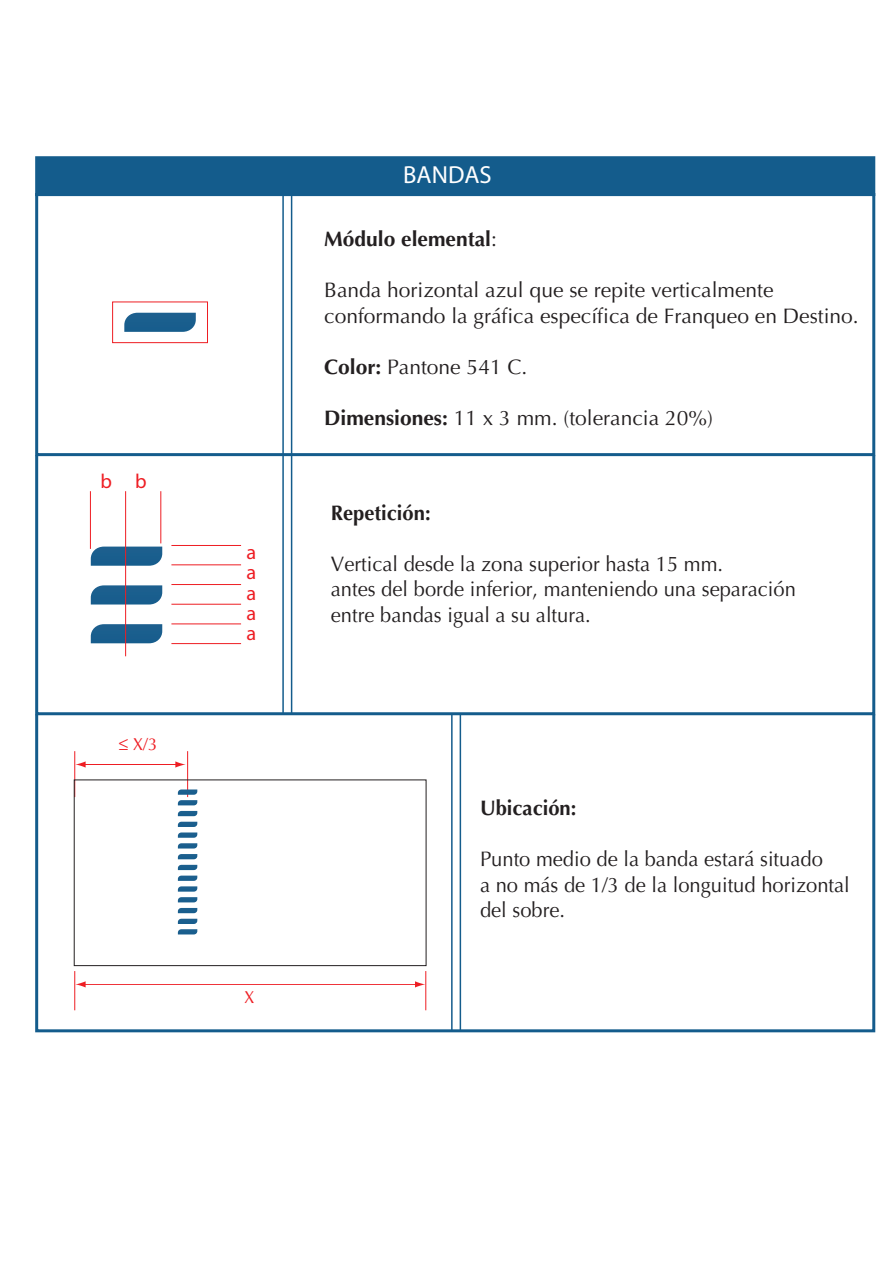
<style>
.page{position:relative;width:893px;height:1263px;background:#fff}
.page>*{position:absolute;margin:0;border:0;box-sizing:border-box;transform-origin:0 0}
.t1{font:24.75px "Myriad";color:#fff}
.t2{font:21px/25.5px "Optima";color:#231f20;scale:.96 1}
.t3{font:21px/25.5px "Optima";color:#231f20}
.t4{font:700 21px "Optima";color:#231f20;scale:.96 1}
.t5{font:700 21px "Optima";color:#231f20}
.t6{font:20.25px/20.2px "Myriad";color:#ee1d23;text-align:justify}
.t7{font:17.25px "Optima";color:#ee1d23}
.s1{font-weight:400}
.s2{font-weight:700}
</style>
<div class="page">
<div style="left:35px;top:156px;width:840px;height:40px;background:#145c8c;border:3px solid #145c8c"></div>
<svg style="left:124px;top:313px;width:72px;height:19px"></svg>
<div style="left:112px;top:302px;width:96px;height:41px;border:1px solid #ee1d23"></div>
<svg style="left:91px;top:547px;width:71px;height:19px"></svg>
<svg style="left:91px;top:585px;width:71px;height:19px"></svg>
<svg style="left:91px;top:624px;width:71px;height:19px"></svg>
<hr style="left:171px;top:565px;width:70px;height:1px;background:#ee1d23">
<hr style="left:171px;top:584px;width:70px;height:1px;background:#ee1d23">
<hr style="left:171px;top:604px;width:70px;height:1px;background:#ee1d23">
<hr style="left:171px;top:624px;width:70px;height:1px;background:#ee1d23">
<hr style="left:171px;top:643px;width:70px;height:1px;background:#ee1d23">
<hr style="left:171px;top:545px;width:70px;height:1px;background:#ee1d23">
<hr style="left:90px;top:491px;width:1px;height:58px;background:#ee1d23">
<hr style="left:125px;top:491px;width:1px;height:165px;background:#ee1d23">
<hr style="left:161px;top:491px;width:1px;height:52px;background:#ee1d23">
<hr style="left:187px;top:751px;width:1px;height:46px;background:#ee1d23">
<hr style="left:75px;top:751px;width:1px;height:46px;background:#ee1d23">
<svg style="left:178px;top:789px;width:19px;height:16px"></svg>
<svg style="left:178px;top:811px;width:19px;height:5px"></svg>
<svg style="left:178px;top:822px;width:19px;height:26px"></svg>
<svg style="left:178px;top:854px;width:19px;height:5px"></svg>
<svg style="left:178px;top:865px;width:19px;height:37px"></svg>
<svg style="left:178px;top:908px;width:19px;height:5px"></svg>
<svg style="left:178px;top:919px;width:19px;height:15px"></svg>
<div style="left:74px;top:779px;width:352px;height:187px;border:1px solid #231f20"></div>
<hr style="left:84px;top:764px;width:93px;height:1px;background:#ee1d23">
<svg style="left:175px;top:761px;width:11px;height:7px"></svg>
<svg style="left:75px;top:761px;width:11px;height:6px"></svg>
<hr style="left:84px;top:984px;width:333px;height:1px;background:#ee1d23">
<svg style="left:415px;top:981px;width:10px;height:6px"></svg>
<svg style="left:76px;top:981px;width:10px;height:6px"></svg>
<hr style="left:426px;top:971px;width:1px;height:39px;background:#ee1d23">
<hr style="left:75px;top:971px;width:1px;height:39px;background:#ee1d23">
<div style="left:35px;top:193px;width:840px;height:263px;border:3px solid #145c8c"></div>
<div style="left:35px;top:454px;width:840px;height:261px;border:3px solid #145c8c"></div>
<div style="left:35px;top:713px;width:840px;height:319px;border:3px solid #145c8c"></div>
<hr style="left:291px;top:195px;width:1px;height:519px;background:#145c8c">
<hr style="left:460px;top:714px;width:1px;height:317px;background:#145c8c">
<hr style="left:282px;top:195px;width:2px;height:519px;background:#145c8c">
<hr style="left:451px;top:714px;width:2px;height:317px;background:#145c8c">
<p class="t6" style="left:100px;top:472px;width:48px">b b</p>
<p class="t7" style="left:119px;top:734px;width:40px">≤ X/3</p>
<p class="t6" style="left:247px;top:543px;width:11px">a</p>
<p class="t6" style="left:247px;top:563px;width:11px">a a a a</p>
<p class="t7" style="left:244px;top:987px;width:12px">X</p>
<p class="t1" style="left:403px;top:163px;width:90px">BANDAS</p>
<p class="t5" style="left:324px;top:227px;width:174px">Módulo elemental<span class="s1">:</span></p>
<p class="t3" style="left:324px;top:277px;width:536px">Banda horizontal azul que se repite verticalmente conformando la gráfica específica de Franqueo en Destino.</p>
<p class="t3" style="left:324px;top:354px;width:205px"><span class="s2">Color:</span> Pantone 541 C.</p>
<p class="t3" style="left:324px;top:405px;width:390px"><span class="s2">Dimensiones:</span> 11 x 3 mm. (tolerancia 20%)</p>
<p class="t4" style="left:331px;top:500px;width:105px">Repetición:</p>
<p class="t2" style="left:331px;top:551px;width:486px">Vertical desde la zona superior hasta 15 mm.<br>antes del borde inferior, manteniendo una separación entre bandas igual a su altura.</p>
<p class="t4" style="left:480px;top:796px;width:102px">Ubicación:</p>
<p class="t2" style="left:480px;top:847px;width:387px">Punto medio de la banda estará situado<br>a no más de 1/3 de la longuitud horizontal del sobre.</p>
</div>
